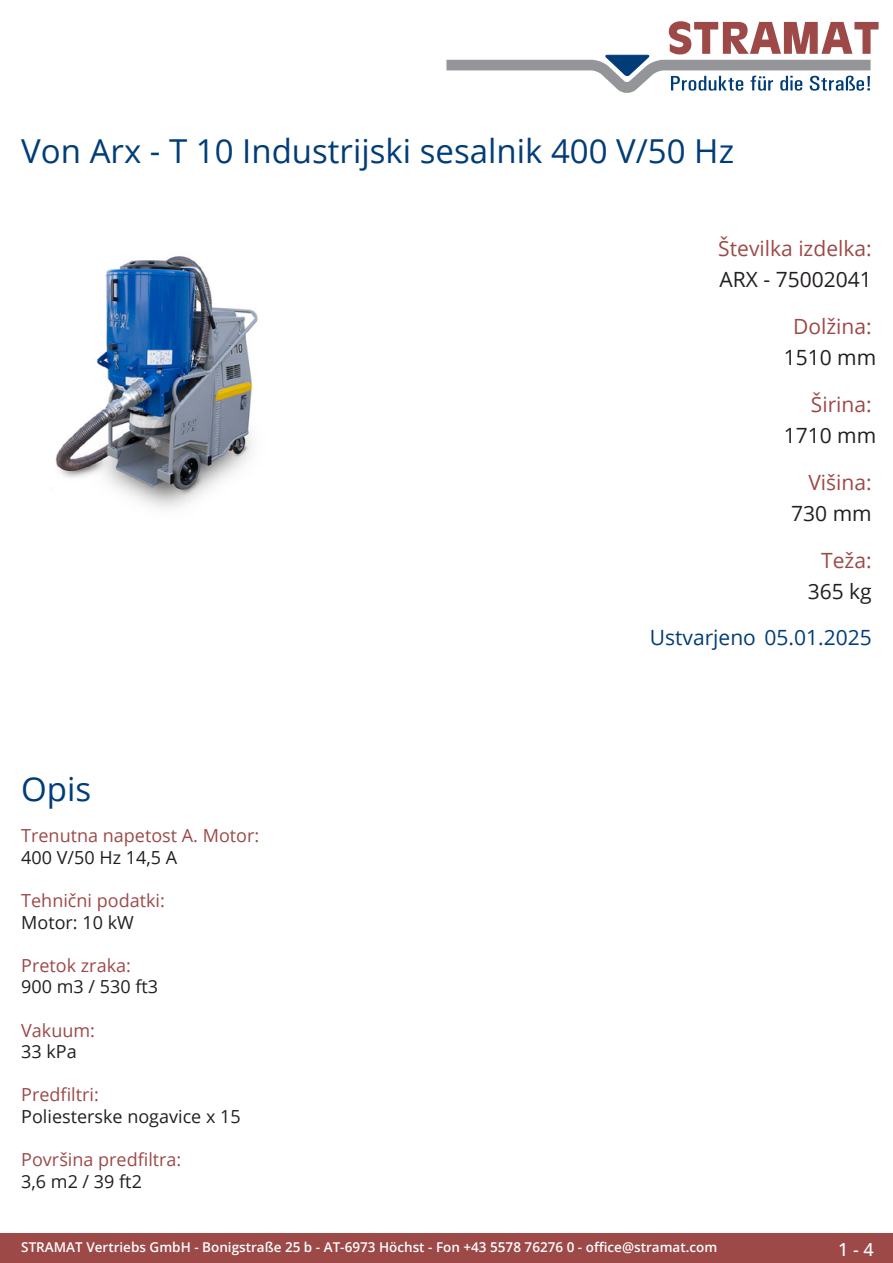
<style>
.page{position:relative;width:893px;height:1263px;background:#fff}
.page>*{position:absolute;margin:0;border:0;box-sizing:border-box;transform-origin:0 0}
.Produkttitel{font:33px "Open Sans";color:#003d78}
.TechDaten_Überschrif{font:21px "Open Sans";color:#9c4948}
.TechDaten_Inhalt{font:21px "Open Sans";color:#231f20}
.Erstellungsdatum{font:21px "Open Sans";color:#003d78}
.Beschreibung_Text{font:18px/21.6px "Open Sans";color:#9c4948}
.Beschreibung_Text-2{font:18px/21.6px "Open Sans";color:#231f20}
.t1{font:500 18px "Open Sans";color:#fff}
.t2{font:600 13.5px "Open Sans";color:#fff}
.s1{color:#231f20}
.s2{color:#9c4948}
</style>
<div class="page">
<div style="left:0;top:1233px;width:893px;height:30px;background:#9c4948"></div>
<svg style="left:446px;top:21px;width:433px;height:72px"></svg>
<img style="left:55px;top:256px;width:203px;height:253px">
<p class="Produkttitel" style="left:21px;top:128px;width:714px">Von Arx - T 10 Industrijski sesalnik 400 V/50 Hz</p>
<p class="TechDaten_Überschrif" style="left:718px;top:234px;width:155px">Številka izdelka:</p>
<p class="TechDaten_Inhalt" style="left:720px;top:265px;width:154px">ARX - 75002041</p>
<p class="TechDaten_Überschrif" style="left:793px;top:312px;width:80px">Dolžina:</p>
<p class="TechDaten_Inhalt" style="left:784px;top:343px;width:94px">1510 mm</p>
<p class="TechDaten_Überschrif" style="left:811px;top:390px;width:62px">Širina:</p>
<p class="TechDaten_Inhalt" style="left:784px;top:421px;width:94px">1710 mm</p>
<p class="TechDaten_Überschrif" style="left:808px;top:468px;width:65px">Višina:</p>
<p class="TechDaten_Inhalt" style="left:791px;top:499px;width:82px">730 mm</p>
<p class="TechDaten_Überschrif" style="left:821px;top:546px;width:52px">Teža:</p>
<p class="TechDaten_Inhalt" style="left:808px;top:577px;width:66px">365 kg</p>
<p class="Produkttitel" style="left:21px;top:766px;width:72px">Opis</p>
<p class="Beschreibung_Text" style="left:21px;top:824px;width:239px">Trenutna napetost A. Motor:<br><span class="s1">400 V/50 Hz 14,5 A</span></p>
<p class="Beschreibung_Text" style="left:21px;top:889px;width:145px">Tehnični podatki:<br><span class="s1">Motor: 10 kW</span></p>
<p class="Beschreibung_Text" style="left:21px;top:954px;width:138px">Pretok zraka:<br><span class="s1">900 m3 / 530 ft3</span></p>
<p class="Beschreibung_Text" style="left:21px;top:1019px;width:75px">Vakuum:<br><span class="s1">33 kPa</span></p>
<p class="Beschreibung_Text-2" style="left:21px;top:1083px;width:221px"><span class="s2">Predfiltri:<br></span>Poliesterske nogavice x 15</p>
<p class="Beschreibung_Text" style="left:21px;top:1148px;width:162px">Površina predfiltra:<br><span class="s1">3,6 m2 / 39 ft2</span></p>
<p class="Erstellungsdatum" style="left:650px;top:623px;width:223px">Ustvarjeno 05.01.2025</p>
<p class="t2" style="left:21px;top:1238px;width:698px">STRAMAT Vertriebs GmbH - Bonigstraße 25 b - AT-6973 Höchst - Fon +43 5578 76276 0 - office@stramat.com</p>
<p class="t1" style="left:838px;top:1237px;width:37px">1 - 4</p>
</div>
